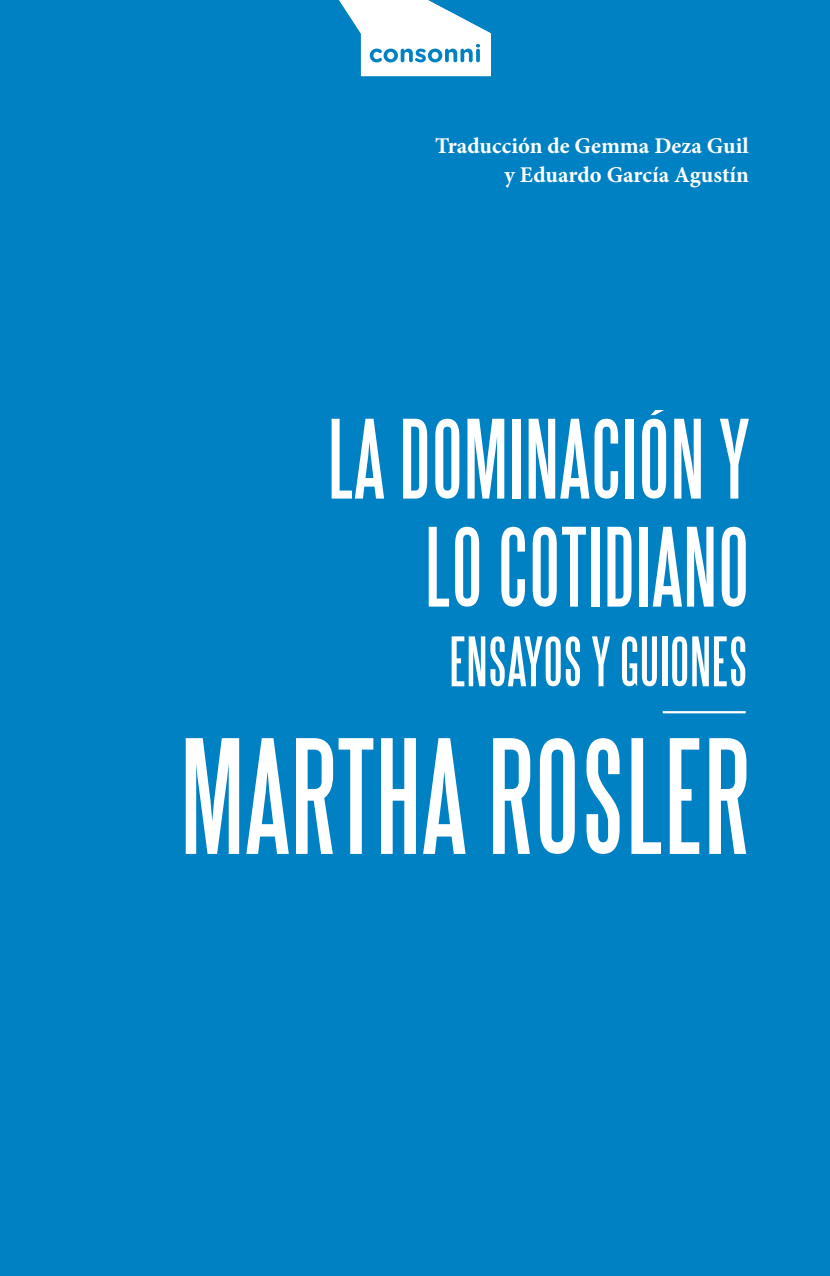
<style>
.page{position:relative;width:830px;height:1276px;background:#fff}
.page>*{position:absolute;margin:0;border:0;box-sizing:border-box;transform-origin:0 0}
.t1{font:130.5px "Steelfish";letter-spacing:.02em;color:#fff}
.t2{font:90px/108px "Steelfish";letter-spacing:.02em;color:#fff;text-align:right}
.t3{font:56.25px "Steelfish";letter-spacing:.02em;color:#fff}
.t4{font:700 22.5px/29.2px "Minion Pro";color:#fff;text-align:right}
</style>
<div class="page">
<div style="left:0;top:0;width:829px;height:1276px;background:#0081c3"></div>
<svg style="left:339px;top:0;width:151px;height:76px"></svg>
<hr style="left:662px;top:711px;width:83px;height:2px;background:#fff">
<p class="t4" style="left:435px;top:131px;width:315px">Traducción de Gemma Deza Guil y Eduardo García Agustín</p>
<h2 class="t2" style="left:328px;top:406px;width:422px">LA DOMINACIÓN Y<br>LO COTIDIANO</h2>
<h3 class="t3" style="left:449px;top:629px;width:299px">ENSAYOS Y GUIONES</h3>
<h1 class="t1" style="left:181px;top:720px;width:569px">MARTHA ROSLER</h1>
</div>
